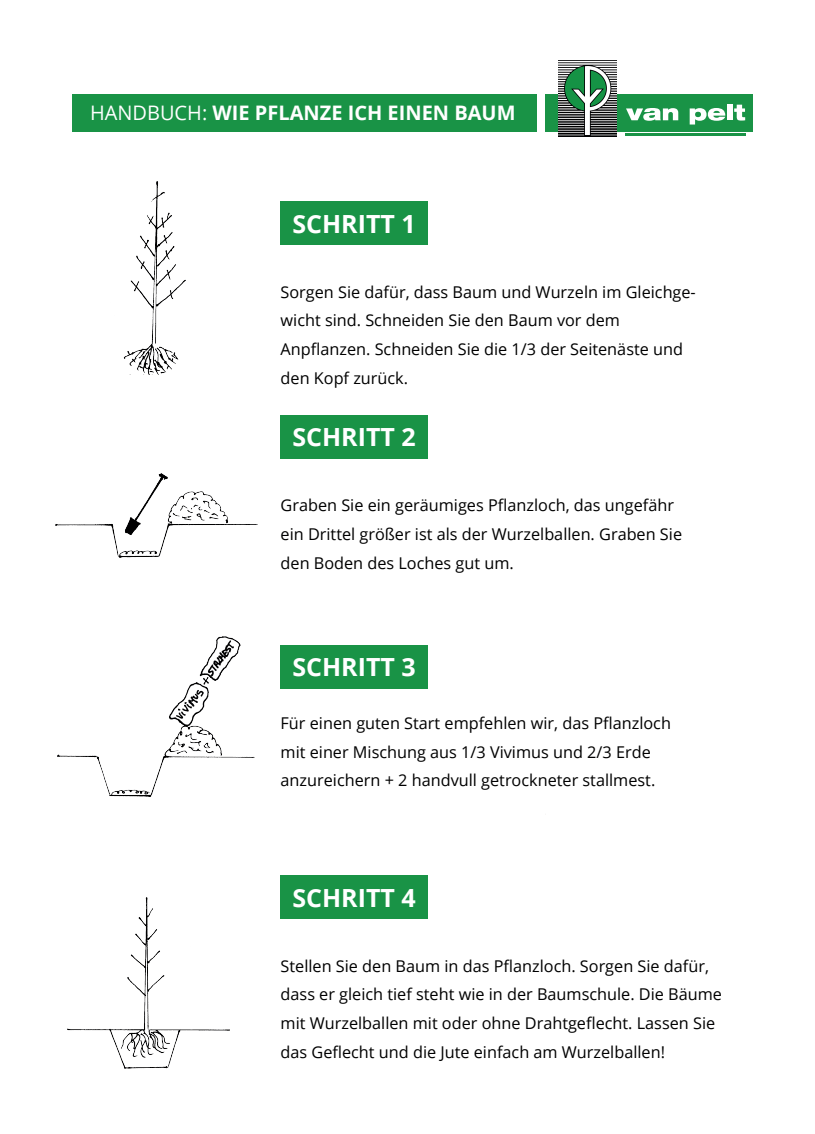
<style>
.page{position:relative;width:815px;height:1134px;background:#fff}
.page>*{position:absolute;margin:0;border:0;box-sizing:border-box;transform-origin:0 0}
.t1{font:700 25px "Open Sans";color:#fff}
.t2{font:700 20px "Open Sans";color:#fff}
.t3{font:16.25px/28.8px "Open Sans";color:#000001}
.s1{font-weight:400}
</style>
<div class="page">
<div style="left:281px;top:201px;width:147px;height:44px;background:#199346"></div>
<div style="left:281px;top:415px;width:147px;height:43px;background:#199346"></div>
<div style="left:281px;top:645px;width:147px;height:44px;background:#199346"></div>
<div style="left:281px;top:875px;width:147px;height:44px;background:#199346"></div>
<div style="left:72px;top:94px;width:465px;height:38px;background:#199346"></div>
<div style="left:545px;top:94px;width:208px;height:37px;background:#199346"></div>
<img style="left:559px;top:60px;width:57px;height:76px">
<hr style="left:625px;top:133px;width:121px;height:3px;background:#199346">
<svg style="left:626px;top:108px;width:52px;height:13px"></svg>
<svg style="left:690px;top:108px;width:35px;height:17px"></svg>
<div style="left:727px;top:104px;width:6px;height:16px;background:#fff"></div>
<svg style="left:734px;top:105px;width:11px;height:16px"></svg>
<img style="left:123px;top:181px;width:62px;height:194px">
<img style="left:56px;top:473px;width:201px;height:85px">
<img style="left:58px;top:636px;width:197px;height:161px">
<img style="left:67px;top:897px;width:162px;height:172px">
<p class="t2" style="left:90px;top:99px;width:427px"><span class="s1">HANDBUCH:</span> WIE PFLANZE ICH EINEN BAUM</p>
<h1 class="t1" style="left:292px;top:206px;width:125px">SCHRITT 1</h1>
<p class="t3" style="left:281px;top:277px;width:417px">Sorgen Sie dafür, dass Baum und Wurzeln im Gleichge&shy;wicht sind. Schneiden Sie den Baum vor dem Anpflanzen. Schneiden Sie die 1/3 der Seitenäste und den Kopf zurück.</p>
<h1 class="t1" style="left:292px;top:419px;width:125px">SCHRITT 2</h1>
<p class="t3" style="left:281px;top:490px;width:403px">Graben Sie ein geräumiges Pflanzloch, das ungefähr ein Drittel größer ist als der Wurzelballen. Graben Sie den Boden des Loches gut um.</p>
<h1 class="t1" style="left:292px;top:650px;width:125px">SCHRITT 3</h1>
<p class="t3" style="left:281px;top:708px;width:392px">Für einen guten Start empfehlen wir, das Pflanzloch mit einer Mischung aus 1/3 Vivimus und 2/3 Erde anzureichern + 2 handvull getrockneter stallmest.</p>
<h1 class="t1" style="left:292px;top:880px;width:125px">SCHRITT 4</h1>
<p class="t3" style="left:281px;top:951px;width:443px">Stellen Sie den Baum in das Pflanzloch. Sorgen Sie dafür, dass er gleich tief steht wie in der Baumschule. Die Bäume mit Wurzelballen mit oder ohne Drahtgeflecht. Lassen Sie das Geflecht und die Jute einfach am Wurzelballen!</p>
</div>
